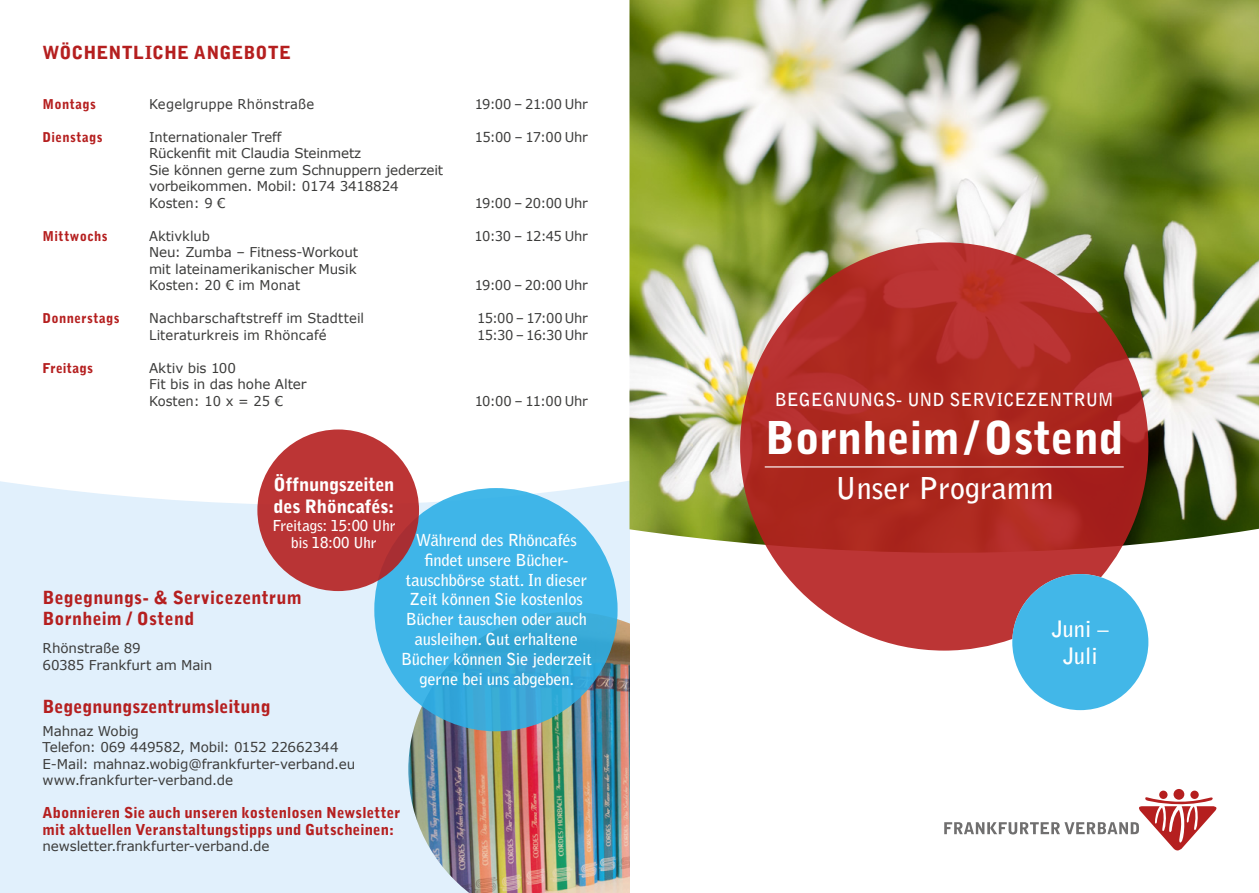
<style>
.page{position:relative;width:1259px;height:893px;background:#fff}
.page>*{position:absolute;margin:0;border:0;box-sizing:border-box;transform-origin:0 0}
.t1{font:900 45px "Bell Gothic Std";color:#fff}
.t2{font:700 30px "Bell Gothic Std";color:#fff}
.t3{font:700 22.5px/27px "Bell Gothic Std";color:#fff;text-align:center}
.t4{font:900 18.3px/22px "Bell Gothic Std";letter-spacing:-.015em;color:#fff}
.t5{font:900 18px/21.6px "Bell Gothic Std";letter-spacing:.005em;color:#b51f1f}
.t6{font:700 18px "Bell Gothic Std";color:#fff}
.t7{font:700 16.5px/19.8px "Bell Gothic Std";letter-spacing:-.015em;color:#fff;text-align:center}
.t8{font:900 15px/16.5px "Bell Gothic Std";letter-spacing:.005em;color:#b51f1f}
.t9{font:700 15px/17.7px "Bell Gothic Std";letter-spacing:-.015em;color:#fff;text-align:center}
.t10{font:13.5px/16.5px "Verdana";letter-spacing:-.01em;color:#3c3c3b}
.t11{font:13.5px "Verdana";letter-spacing:.01em;color:#3c3c3b}
.t12{font:900 13.5px "Bell Gothic Std";letter-spacing:.03em;color:#b51f1f}
.t13{font:13.5px "Verdana";letter-spacing:.015em;color:#3c3c3b}
.t14{font:13.5px "Verdana";letter-spacing:-.03em;color:#3c3c3b}
</style>
<div class="page">
<div style="left:0;top:473px;width:629px;height:420px;background:#e1f0fc"></div>
<img style="left:408px;top:612px;width:221px;height:281px">
<img style="left:629px;top:0;width:630px;height:553px">
<div style="left:374px;top:488px;width:243px;height:243px;background:linear-gradient(to bottom,#43b9ec,#36a8d9);border-radius:50%"></div>
<div style="left:257px;top:429px;width:162px;height:162px;background:#b93435;border-radius:50%"></div>
<div style="left:1159px;top:791px;width:8px;height:8px;background:#b51f1f;border-radius:50%"></div>
<div style="left:1190px;top:791px;width:8px;height:8px;background:#b51f1f;border-radius:50%"></div>
<div style="left:1173px;top:789px;width:11px;height:11px;background:#b51f1f;border-radius:50%"></div>
<svg style="left:944px;top:797px;width:272px;height:53px"></svg>
<svg style="left:740px;top:242px;width:408px;height:409px;background:#b3483d"></svg>
<hr style="left:765px;top:466px;width:358px;height:1px;background:#fff">
<div style="left:1012px;top:574px;width:136px;height:136px;background:#42b7e8;border-radius:50%"></div>
<h3 class="t5" style="left:43px;top:42px;width:250px">WÖCHENTLICHE ANGEBOTE</h3>
<p class="t12" style="left:43px;top:96px;width:55px">Montags</p>
<p class="t11" style="left:149px;top:95px;width:167px">Kegelgruppe Rhönstraße</p>
<p class="t10" style="left:475px;top:96px;width:115px">19:00 – 21:00 Uhr</p>
<p class="t12" style="left:43px;top:129px;width:62px">Dienstags</p>
<p class="t10" style="left:149px;top:129px;width:134px">Internationaler Treff</p>
<p class="t10" style="left:475px;top:129px;width:115px">15:00 – 17:00 Uhr</p>
<p class="t10" style="left:149px;top:145px;width:296px">Rückenfit mit Claudia Steinmetz<br>Sie können gerne zum Schnuppern jederzeit vorbeikommen. Mobil: 0174 3418824<br>Kosten: 9 €</p>
<p class="t10" style="left:475px;top:195px;width:115px">19:00 – 20:00 Uhr</p>
<p class="t12" style="left:43px;top:228px;width:67px">Mittwochs</p>
<p class="t10" style="left:149px;top:228px;width:63px">Aktivklub</p>
<p class="t14" style="left:475px;top:227px;width:115px">10:30 – 12:45 Uhr</p>
<p class="t10" style="left:149px;top:244px;width:210px;text-align:justify">Neu: Zumba – Fitness-Workout mit lateinamerikanischer Musik Kosten: 20 € im Monat</p>
<p class="t10" style="left:475px;top:277px;width:115px">19:00 – 20:00 Uhr</p>
<p class="t12" style="left:43px;top:310px;width:78px">Donnerstags</p>
<p class="t13" style="left:149px;top:310px;width:217px">Nachbarschaftstreff im Stadtteil</p>
<p class="t10" style="left:477px;top:310px;width:112px">15:00 – 17:00 Uhr</p>
<p class="t11" style="left:149px;top:326px;width:179px">Literaturkreis im Rhöncafé</p>
<p class="t10" style="left:477px;top:327px;width:112px">15:30 – 16:30 Uhr</p>
<p class="t12" style="left:43px;top:360px;width:52px">Freitags</p>
<p class="t10" style="left:149px;top:360px;width:159px">Aktiv bis 100<br>Fit bis in das hohe Alter<br>Kosten: 10 x = 25 €</p>
<p class="t10" style="left:475px;top:393px;width:115px">10:00 – 11:00 Uhr</p>
<h3 class="t4" style="left:273px;top:474px;width:122px">Öffnungszeiten des Rhöncafés:</h3>
<p class="t9" style="left:272px;top:516px;width:125px">Freitags: 15:00 Uhr bis 18:00 Uhr</p>
<p class="t7" style="left:401px;top:530px;width:192px">Während des Rhöncafés findet unsere Bücher&shy;tauschbörse statt. In dieser<br>Zeit können Sie kostenlos<br>Bücher tauschen oder auch ausleihen. Gut erhaltene<br>Bücher können Sie jederzeit gerne bei uns abgeben.</p>
<h3 class="t5" style="left:43px;top:586px;width:261px">Begegnungs- &amp; Servicezentrum<br>Bornheim / Ostend</h3>
<p class="t10" style="left:43px;top:640px;width:171px">Rhönstraße 89<br>60385 Frankfurt am Main</p>
<h3 class="t5" style="left:43px;top:696px;width:230px">Begegnungszentrumsleitung</h3>
<p class="t10" style="left:43px;top:723px;width:314px">Mahnaz Wobig<br>Telefon: 069 449582, Mobil: 0152 22662344<br>E-Mail: mahnaz.wobig@frankfurter-verband.eu www.frankfurter-verband.de</p>
<p class="t8" style="left:43px;top:805px;width:359px">Abonnieren Sie auch unseren kostenlosen Newsletter mit aktuellen Veranstaltungstipps und Gutscheinen:</p>
<p class="t10" style="left:43px;top:838px;width:228px">newsletter.frankfurter-verband.de</p>
<h3 class="t6" style="left:775px;top:388px;width:340px">BEGEGNUNGS- UND SERVICEZENTRUM</h3>
<h1 class="t1" style="left:765px;top:411px;width:360px">Bornheim/Ostend</h1>
<h2 class="t2" style="left:835px;top:470px;width:220px">Unser Programm</h2>
<h3 class="t3" style="left:1052px;top:615px;width:58px">Juni –<br>Juli</h3>
</div>
